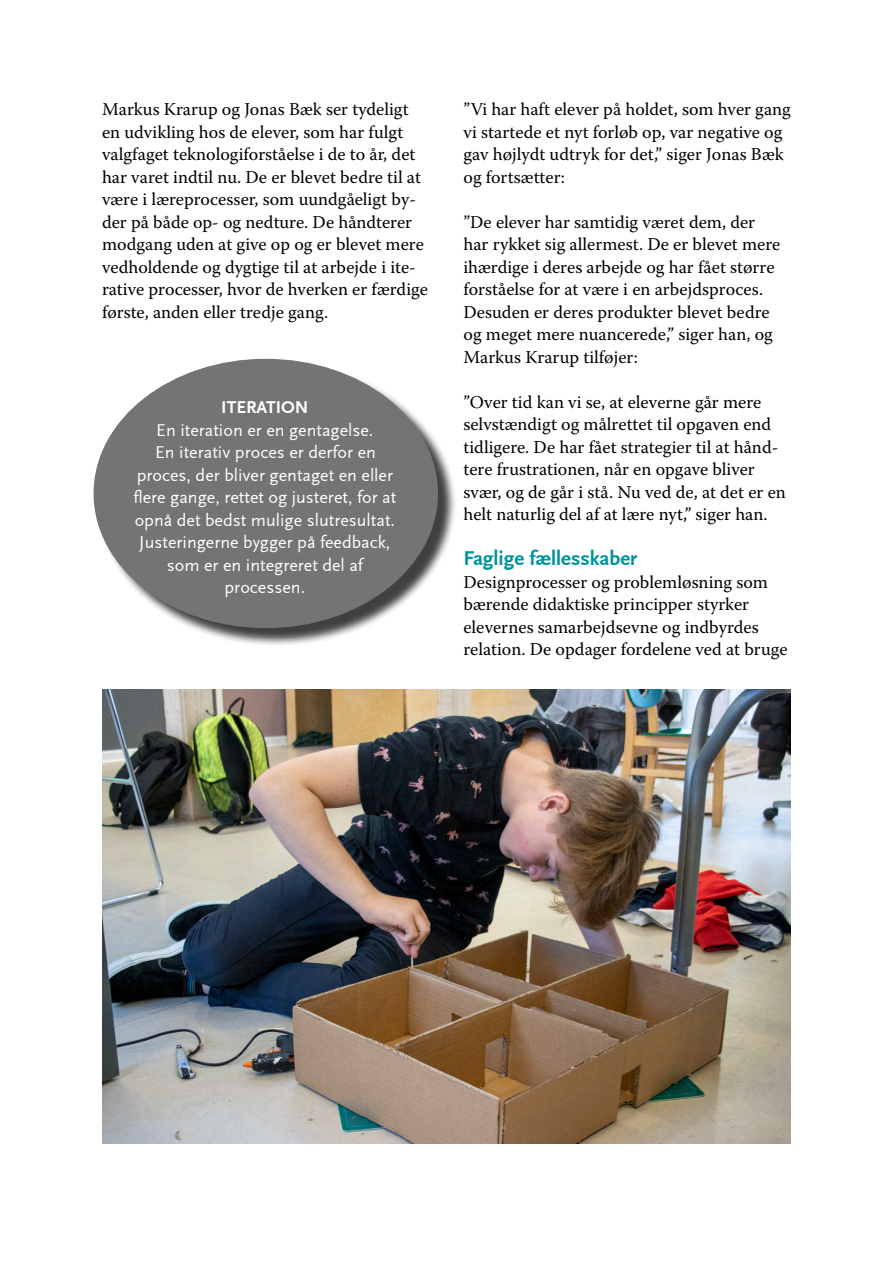
<style>
.page{position:relative;width:893px;height:1263px;background:#fff}
.page>*{position:absolute;margin:0;border:0;box-sizing:border-box;transform-origin:0 0}
.t1{font:700 21px "Scala Sans";color:#00939c}
.t2{font:18px/22.5px "Warnock Pro";color:#000}
.t3{font:18px/22.5px "Scala Sans";color:#fff;text-align:center}
.t4{font:700 18px "Scala Sans";color:#fff}
</style>
<div class="page">
<div style="left:96px;top:361px;width:360px;height:286px;background:#000;opacity:.75"></div>
<div style="left:94px;top:359px;width:344px;height:269px;background:#757474;border-radius:50%"></div>
<img style="left:102px;top:690px;width:689px;height:454px">
<p class="t2" style="left:102px;top:98px;width:327px">Markus Krarup og Jonas Bæk ser tydeligt en udvikling hos de elever, som har fulgt valgfaget teknologiforståelse i de to år, det har varet indtil nu. De er blevet bedre til at være i læreprocesser, som uundgåeligt by&shy;der på både op- og nedture. De håndterer modgang uden at give op og er blevet mere vedholdende og dygtige til at arbejde i ite&shy;rative processer, hvor de hverken er færdige første, anden eller tredje gang.</p>
<p class="t4" style="left:221px;top:397px;width:89px">ITERATION</p>
<p class="t3" style="left:133px;top:419px;width:264px">En iteration er en gentagelse.<br>En iterativ proces er derfor en proces, der bliver gentaget en eller flere gange, rettet og justeret, for at opnå det bedst mulige slutresultat.<br>Justeringerne bygger på feedback, som er en integreret del af processen.</p>
<p class="t2" style="left:463px;top:98px;width:329px">”Vi har haft elever på holdet, som hver gang vi startede et nyt forløb op, var negative og gav højlydt udtryk for det,” siger Jonas Bæk og fortsætter:</p>
<p class="t2" style="left:463px;top:210px;width:318px">”De elever har samtidig været dem, der har rykket sig allermest. De er blevet mere ihærdige i deres arbejde og har fået større forståelse for at være i en arbejdsproces.<br>Desuden er deres produkter blevet bedre og meget mere nuancerede,” siger han, og Markus Krarup tilføjer:</p>
<p class="t2" style="left:463px;top:390px;width:324px">”Over tid kan vi se, at eleverne går mere selvstændigt og målrettet til opgaven end tidligere. De har fået strategier til at hånd&shy;tere frustrationen, når en opgave bliver svær, og de går i stå. Nu ved de, at det er en helt naturlig del af at lære nyt,” siger han.</p>
<p class="t1" style="left:463px;top:547px;width:175px">Faglige fællesskaber</p>
<p class="t2" style="left:463px;top:570px;width:326px">Designprocesser og problemløsning som bærende didaktiske principper styrker elevernes samarbejdsevne og indbyrdes relation. De opdager fordelene ved at bruge</p>
</div>
